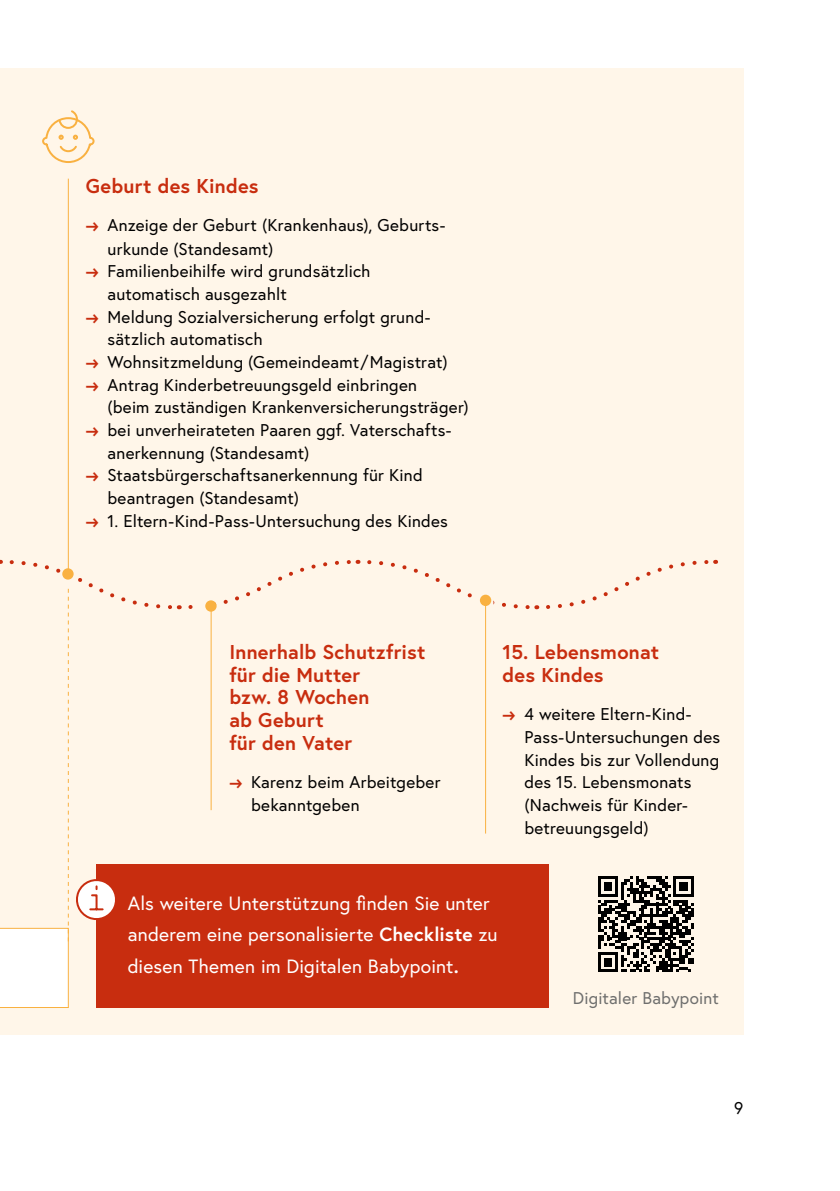
<style>
.page{position:relative;width:840px;height:1191px;background:#fff}
.page>*{position:absolute;margin:0;border:0;box-sizing:border-box;transform-origin:0 0}
.h4_ohne_Nummerierung_als_h2_Grafik{font:700 20px/22.6px "Europa Austria";letter-spacing:.01em;color:#c82d0f}
.Infobox_p_Infobox_ohne_h_invers{font:19.2px/31.2px "Europa Austria";letter-spacing:.01em;color:#fff}
.p_Bildbeschriftung{font:17px/22.6px "Europa Austria";letter-spacing:.015em;color:#000}
.p_Bildbeschriftung-2{font:17px "Europa Austria";letter-spacing:.01em;color:#6f6f6e}
.s1{font-weight:700;color:#c82d0f}
.s2{font-weight:700}
</style>
<div class="page">
<div style="left:0;top:68px;width:743px;height:967px;background:#fff6e9"></div>
<svg style="left:188px;top:559px;width:170px;height:52px"></svg>
<svg style="left:367px;top:560px;width:170px;height:50px"></svg>
<svg style="left:546px;top:560px;width:169px;height:49px"></svg>
<hr style="left:210px;top:604px;width:1px;height:206px;background:#f9b141">
<hr style="left:68px;top:179px;width:1px;height:395px;background:#f9b141">
<div style="left:198px;top:599px;width:11px;height:11px;background:#fff6e9;border-radius:50%"></div>
<div style="left:473px;top:593px;width:20px;height:19px;background:#fff6e9;border-radius:50%"></div>
<div style="left:205px;top:600px;width:11px;height:11px;background:#f9b141;border-radius:50%"></div>
<div style="left:479px;top:594px;width:12px;height:12px;background:#f9b141;border-radius:50%"></div>
<hr style="left:485px;top:604px;width:1px;height:229px;background:#f9b141">
<svg style="left:42px;top:110px;width:53px;height:53px"></svg>
<svg style="left:598px;top:876px;width:95px;height:96px"></svg>
<div style="left:96px;top:864px;width:452px;height:144px;background:#c82d0f"></div>
<svg style="left:0;top:558px;width:180px;height:450px"></svg>
<h2 class="h4_ohne_Nummerierung_als_h2_Grafik" style="left:86px;top:174px;width:174px">Geburt des Kindes</h2>
<p class="p_Bildbeschriftung" style="left:107px;top:213px;width:339px;line-height:23.4px;text-indent:-22px"><span class="s1">→</span> Anzeige der Geburt (Krankenhaus), Geburts&shy;urkunde (Standesamt)</p>
<p class="p_Bildbeschriftung" style="left:107px;top:260px;width:264px;text-indent:-22px"><span class="s1">→</span> Familienbeihilfe wird grundsätzlich automatisch ausgezahlt</p>
<p class="p_Bildbeschriftung" style="left:107px;top:305px;width:321px;text-indent:-22px"><span class="s1">→</span> Meldung Sozialversicherung erfolgt grund-- sätzlich automatisch</p>
<p class="p_Bildbeschriftung" style="left:86px;top:350px;width:363px"><span class="s1">→</span> Wohnsitzmeldung (Gemeindeamt/Magistrat)</p>
<p class="p_Bildbeschriftung" style="left:107px;top:373px;width:362px;text-indent:-22px"><span class="s1">→</span> Antrag Kinderbetreuungsgeld einbringen<br>(beim zuständigen Krankenversicherungsträger)</p>
<p class="p_Bildbeschriftung" style="left:107px;top:418px;width:344px;text-indent:-22px"><span class="s1">→</span> bei unverheirateten Paaren ggf. Vaterschafts&shy;anerkennung (Standesamt)</p>
<p class="p_Bildbeschriftung" style="left:107px;top:464px;width:316px;text-indent:-22px"><span class="s1">→</span> Staatsbürgerschaftsanerkennung für Kind beantragen (Standesamt)</p>
<p class="p_Bildbeschriftung" style="left:86px;top:509px;width:363px"><span class="s1">→</span> 1. Eltern-Kind-Pass-Untersuchung des Kindes</p>
<h2 class="h4_ohne_Nummerierung_als_h2_Grafik" style="left:229px;top:640px;width:197px">Innerhalb Schutzfrist für die Mutter<br>bzw. 8 Wochen<br>ab Geburt<br>für den Vater</h2>
<p class="p_Bildbeschriftung" style="left:251px;top:770px;width:191px;text-indent:-22px"><span class="s1">→</span> Karenz beim Arbeitgeber bekanntgeben</p>
<h2 class="h4_ohne_Nummerierung_als_h2_Grafik" style="left:502px;top:640px;width:158px">15. Lebensmonat des Kindes</h2>
<p class="p_Bildbeschriftung" style="left:524px;top:702px;width:197px;text-indent:-22px"><span class="s1">→</span> 4 weitere Eltern-Kind-<br>Pass-Untersuchungen des<br>Kindes bis zur Vollendung des 15. Lebensmonats (Nachweis für Kinder&shy;betreuungsgeld)</p>
<p class="Infobox_p_Infobox_ohne_h_invers" style="left:128px;top:887px;width:371px">Als weitere Unterstützung finden Sie unter anderem eine personalisierte <span class="s2">Checkliste</span> zu diesen Themen im Digitalen Babypoint<span class="s2">.</span></p>
<p class="p_Bildbeschriftung-2" style="left:572px;top:987px;width:147px">Digitaler Babypoint</p>
<p class="p_Bildbeschriftung" style="left:733px;top:1096px;width:11px">9</p>
</div>
